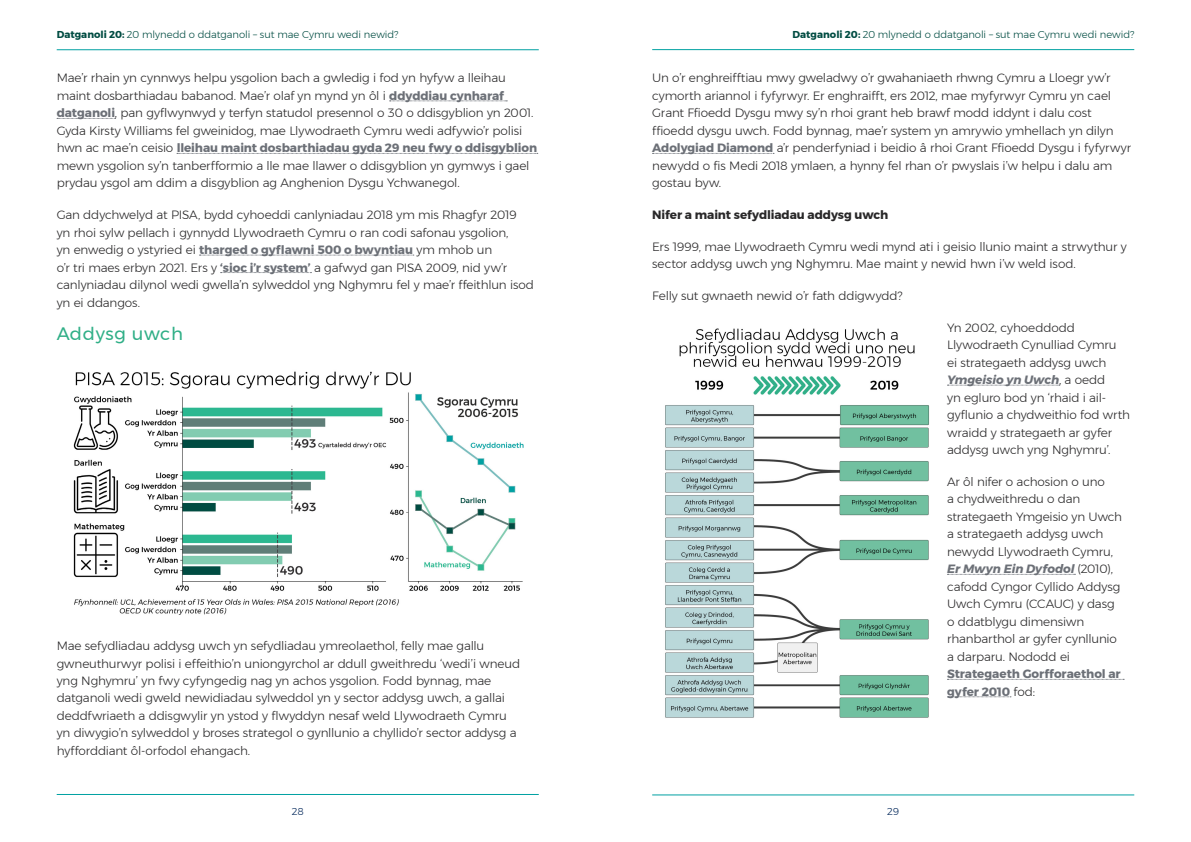
<style>
.page{position:relative;width:1191px;height:842px;background:#fff}
.page>*{position:absolute;margin:0;border:0;box-sizing:border-box;transform-origin:0 0}
.t1{font:18px "Montserrat";letter-spacing:.035em;color:#30af87}
.t2{font:300 12px/17.5px "Montserrat";letter-spacing:-.015em;color:#292829}
.t3{font:700 12px/17.5px "Montserrat";letter-spacing:-.005em;color:#6c7077}
.t4{font:700 12px "Montserrat";letter-spacing:-.01em;color:#292829}
.t5{font:300 10px "Montserrat";letter-spacing:-.005em;color:#004c42}
.t6{font:300 10px "Montserrat";color:#002659}
.s1{font-weight:700}
.s2{font-weight:700;color:#6c7077}
.s3{font-weight:700;font-style:italic;color:#6c7077}
.s4{font-weight:300;color:#292829}
</style>
<div class="page">
<hr style="left:57px;top:794px;width:482px;height:1px;background:#00a1a2">
<hr style="left:652px;top:795px;width:482px;height:1px;background:#00a1a2">
<hr style="left:652px;top:49px;width:482px;height:1px;background:#00a1a2">
<hr style="left:57px;top:49px;width:482px;height:1px;background:#00a1a2">
<svg style="left:389px;top:101px;width:118px;height:1px"></svg>
<svg style="left:57px;top:118px;width:59px;height:1px"></svg>
<svg style="left:177px;top:153px;width:361px;height:1px"></svg>
<svg style="left:199px;top:255px;width:215px;height:1px"></svg>
<svg style="left:221px;top:272px;width:90px;height:1px"></svg>
<svg style="left:652px;top:153px;width:122px;height:1px"></svg>
<svg style="left:947px;top:385px;width:112px;height:1px"></svg>
<svg style="left:947px;top:574px;width:128px;height:1px"></svg>
<svg style="left:947px;top:679px;width:177px;height:1px"></svg>
<svg style="left:947px;top:696px;width:64px;height:1px"></svg>
<img style="left:73px;top:371px;width:451px;height:244px">
<img style="left:665px;top:328px;width:264px;height:390px">
<p class="t5" style="left:57px;top:27px;width:343px"><span class="s1">Datganoli 20:</span> 20 mlynedd o ddatganoli – sut mae Cymru wedi newid?</p>
<p class="t5" style="left:792px;top:27px;width:343px"><span class="s1">Datganoli 20:</span> 20 mlynedd o ddatganoli – sut mae Cymru wedi newid?</p>
<p class="t2" style="left:57px;top:69px;width:482px">Mae’r rhain yn cynnwys helpu ysgolion bach a gwledig i fod yn hyfyw a lleihau maint dosbarthiadau babanod. Mae’r olaf yn mynd yn ôl i <span class="s2">ddyddiau cynharaf datganoli</span>, pan gyflwynwyd y terfyn statudol presennol o 30 o ddisgyblion yn 2001.<br>Gyda Kirsty Williams fel gweinidog, mae Llywodraeth Cymru wedi adfywio’r polisi hwn ac mae’n ceisio <span class="s2">lleihau maint dosbarthiadau gyda 29 neu fwy o ddisgyblion </span>mewn ysgolion sy’n tanberfformio a lle mae llawer o ddisgyblion yn gymwys i gael prydau ysgol am ddim a disgyblion ag Anghenion Dysgu Ychwanegol.</p>
<p class="t2" style="left:57px;top:206px;width:479px">Gan ddychwelyd at PISA, bydd cyhoeddi canlyniadau 2018 ym mis Rhagfyr 2019<br>yn rhoi sylw pellach i gynnydd Llywodraeth Cymru o ran codi safonau ysgolion,<br>yn enwedig o ystyried ei <span class="s2">tharged o gyflawni 500 o bwyntiau</span> ym mhob un<br>o’r tri maes erbyn 2021. Ers y <span class="s2">‘sioc i’r system’</span> a gafwyd gan PISA 2009, nid yw’r canlyniadau dilynol wedi gwella’n sylweddol yng Nghymru fel y mae’r ffeithlun isod yn ei ddangos.</p>
<h1 class="t1" style="left:57px;top:320px;width:128px">Addysg uwch</h1>
<p class="t2" style="left:652px;top:69px;width:480px">Un o’r enghreifftiau mwy gweladwy o’r gwahaniaeth rhwng Cymru a Lloegr yw’r cymorth ariannol i fyfyrwyr. Er enghraifft, ers 2012, mae myfyrwyr Cymru yn cael Grant Ffioedd Dysgu mwy sy’n rhoi grant heb brawf modd iddynt i dalu cost ffioedd dysgu uwch. Fodd bynnag, mae’r system yn amrywio ymhellach yn dilyn <span class="s2">Adolygiad Diamond</span> a’r penderfyniad i beidio â rhoi Grant Ffioedd Dysgu i fyfyrwyr newydd o fis Medi 2018 ymlaen, a hynny fel rhan o’r pwyslais i’w helpu i dalu am gostau byw.</p>
<p class="t4" style="left:652px;top:205px;width:237px">Nifer a maint sefydliadau addysg uwch</p>
<p class="t2" style="left:652px;top:238px;width:476px">Ers 1999, mae Llywodraeth Cymru wedi mynd ati i geisio llunio maint a strwythur y sector addysg uwch yng Nghymru. Mae maint y newid hwn i’w weld isod.</p>
<p class="t2" style="left:652px;top:287px;width:252px">Felly sut gwnaeth newid o’r fath ddigwydd?</p>
<p class="t2" style="left:947px;top:318px;width:184px">Yn 2002, cyhoeddodd<br>Llywodraeth Cynulliad Cymru<br>ei strategaeth addysg uwch<br><span class="s3">Ymgeisio yn Uwch</span>, a oedd<br>yn egluro bod yn ‘rhaid i ail&shy;gyflunio a chydweithio fod wrth wraidd y strategaeth ar gyfer addysg uwch yng Nghymru’.</p>
<p class="t2" style="left:947px;top:473px;width:176px">Ar ôl nifer o achosion o uno<br>a chydweithredu o dan strategaeth Ymgeisio yn Uwch a strategaeth addysg uwch newydd Llywodraeth Cymru,<br><span class="s3">Er Mwyn Ein Dyfodol</span> (2010), cafodd Cyngor Cyllido Addysg<br>Uwch Cymru (CCAUC) y dasg o ddatblygu dimensiwn rhanbarthol ar gyfer cynllunio a darparu. Nododd ei</p>
<p class="t3" style="left:947px;top:665px;width:175px">Strategaeth Gorfforaethol ar gyfer 2010 <span class="s4">fod:</span></p>
<p class="t2" style="left:57px;top:637px;width:465px">Mae sefydliadau addysg uwch yn sefydliadau ymreolaethol, felly mae gallu gwneuthurwyr polisi i effeithio’n uniongyrchol ar ddull gweithredu ‘wedi’i wneud yng Nghymru’ yn fwy cyfyngedig nag yn achos ysgolion. Fodd bynnag, mae datganoli wedi gweld newidiadau sylweddol yn y sector addysg uwch, a gallai deddfwriaeth a ddisgwylir yn ystod y flwyddyn nesaf weld Llywodraeth Cymru yn diwygio’n sylweddol y broses strategol o gynllunio a chyllido’r sector addysg a hyfforddiant ôl-orfodol ehangach.</p>
<p class="t6" style="left:292px;top:804px;width:14px">28</p>
<p class="t6" style="left:887px;top:804px;width:14px">29</p>
</div>
